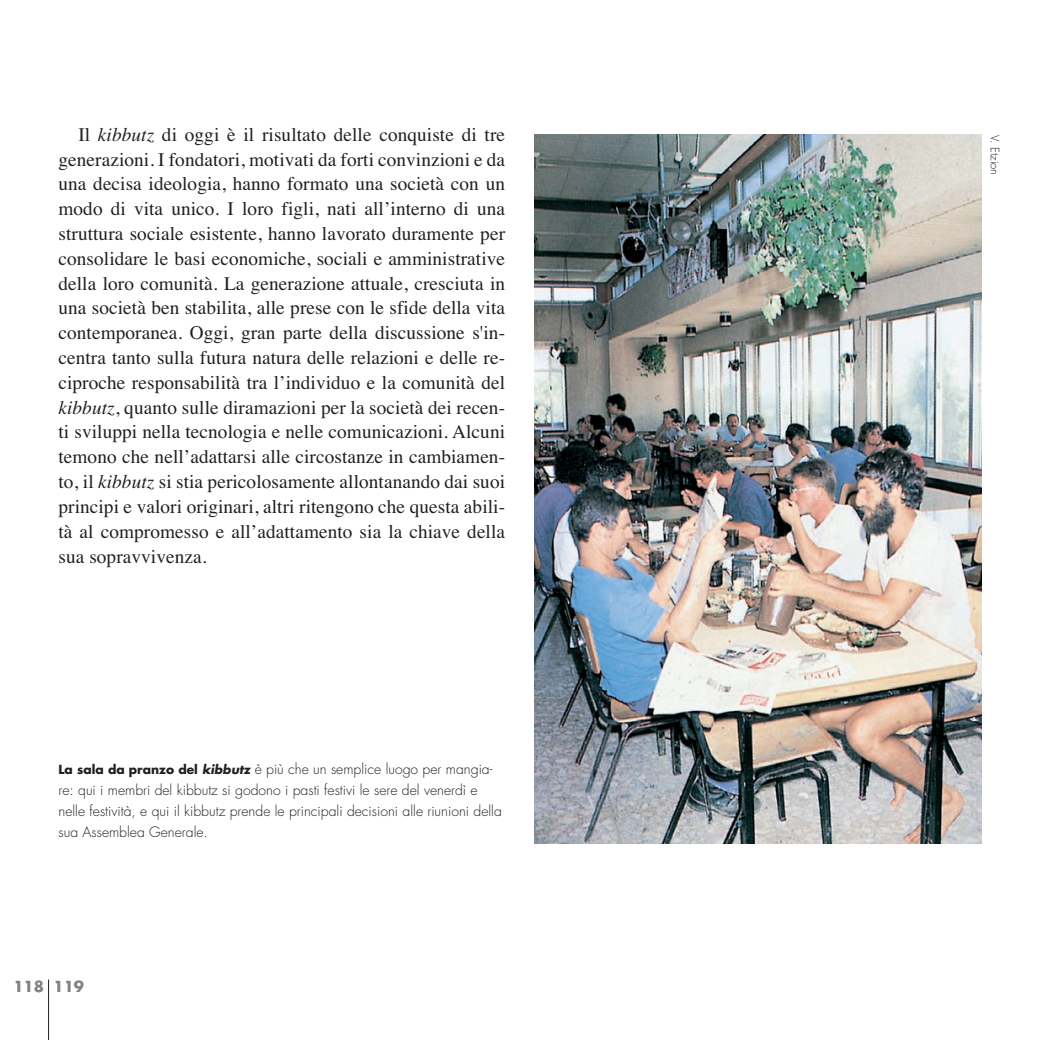
<style>
.page{position:relative;width:1040px;height:1040px;background:#fff}
.page>*{position:absolute;margin:0;border:0;box-sizing:border-box;transform-origin:0 0}
.t1{font:19.25px/24.8px "Times";letter-spacing:.005em;color:#231f20;text-align:justify}
.t2{font:700 14.88px "Futura";color:#808285}
.t3{font:300 14px/21px "Futura";color:#231f20}
.t4{font:300 11.38px "Futura";color:#231f20}
.s1{font-style:italic}
.s2{font-weight:700;font-size:12.25px}
.s3{font-weight:700;font-style:italic;font-size:12.25px}
</style>
<div class="page">
<img style="left:48px;top:134px;width:934px;height:906px">
<p class="t1" style="left:58px;top:124px;width:448px;text-indent:20px">Il <span class="s1">kibbutz</span> di oggi è il risultato delle conquiste di tre generazioni. I fondatori, motivati da forti convinzioni e da una decisa ideologia, hanno formato una società con un modo di vita unico. I loro figli, nati all’interno di una struttura sociale esistente, hanno lavorato duramente per consolidare le basi economiche, sociali e amministrative della loro comunità. La generazione attuale, cresciuta in una società ben stabilita, alle prese con le sfide della vita contemporanea. Oggi, gran parte della discussione s'in&shy;centra tanto sulla futura natura delle relazioni e delle re&shy;ciproche responsabilità tra l’individuo e la comunità del <span class="s1">kibbutz</span>, quanto sulle diramazioni per la società dei recen&shy;ti sviluppi nella tecnologia e nelle comunicazioni. Alcuni temono che nell’adattarsi alle circostanze in cambiamen&shy;to, il <span class="s1">kibbutz</span> si stia pericolosamente allontanando dai suoi principi e valori originari, altri ritengono che questa abili&shy;tà al compromesso e all’adattamento sia la chiave della sua sopravvivenza.</p>
<p class="t3" style="left:58px;top:759px;width:445px"><span class="s2">La sala da pranzo del</span> <span class="s3">kibbutz</span> è più che un semplice luogo per mangia&shy;re: qui i membri del kibbutz si godono i pasti festivi le sere del venerdì e nelle festività, e qui il kibbutz prende le principali decisioni alle riunioni della sua Assemblea Generale.</p>
<p class="t2" style="left:13px;top:979px;width:72px">118 119</p>
<p class="t4" style="left:1000px;top:135px;width:42px;rotate:90deg">V. Etzion</p>
</div>
